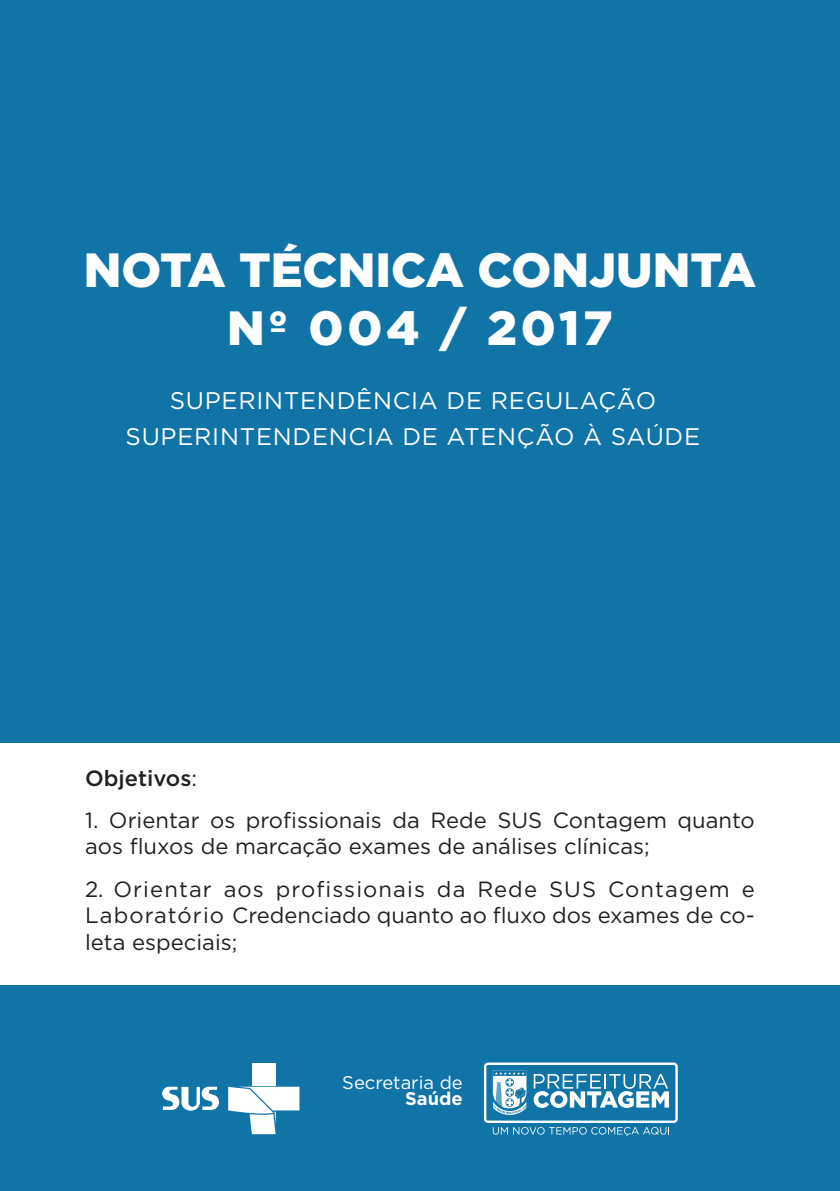
<style>
.page{position:relative;width:840px;height:1191px;background:#fff}
.page>*{position:absolute;margin:0;border:0;box-sizing:border-box;transform-origin:0 0}
.t1{font:900 48px/58px "Gotham";color:#fff;text-align:center}
.t2{font:24px/36px "Gotham";letter-spacing:.03em;color:#fff;text-align:center}
.t3{font:22px/26.4px "Gotham";color:#231f20}
.t4{font:500 22px "Gotham";color:#231f20}
.t5{font:18.4px "Gotham";color:#fff}
.t6{font:700 18.4px "Gotham";color:#fff}
.s1{font-weight:400}
</style>
<div class="page">
<div style="left:0;top:0;width:839px;height:1191px;background:#1074a7"></div>
<div style="left:0;top:743px;width:839px;height:242px;background:#fff"></div>
<svg style="left:162px;top:1086px;width:57px;height:24px"></svg>
<div style="left:252px;top:1063px;width:23px;height:22px;background:#fff"></div>
<svg style="left:228px;top:1086px;width:71px;height:48px"></svg>
<svg style="left:484px;top:1062px;width:193px;height:74px"></svg>
<h1 class="t1" style="left:84px;top:240px;width:673px">NOTA TÉCNICA CONJUNTA<br>Nº 004 / 2017</h1>
<p class="t2" style="left:125px;top:382px;width:576px">SUPERINTENDÊNCIA DE REGULAÇÃO<br>SUPERINTENDENCIA DE ATENÇÃO À SAÚDE</p>
<p class="t4" style="left:85px;top:763px;width:113px">Objetivos<span class="s1">:</span></p>
<p class="t3" style="left:85px;top:806px;width:670px">1. Orientar os profissionais da Rede SUS Contagem quanto aos fluxos de marcação exames de análises clínicas;</p>
<p class="t3" style="left:85px;top:875px;width:670px;text-align:justify">2. Orientar aos profissionais da Rede SUS Contagem e Laboratório Credenciado quanto ao fluxo dos exames de co&shy;leta especiais;</p>
<p class="t5" style="left:342px;top:1070px;width:122px">Secretaria de</p>
<p class="t6" style="left:405px;top:1086px;width:59px">Saúde</p>
</div>
